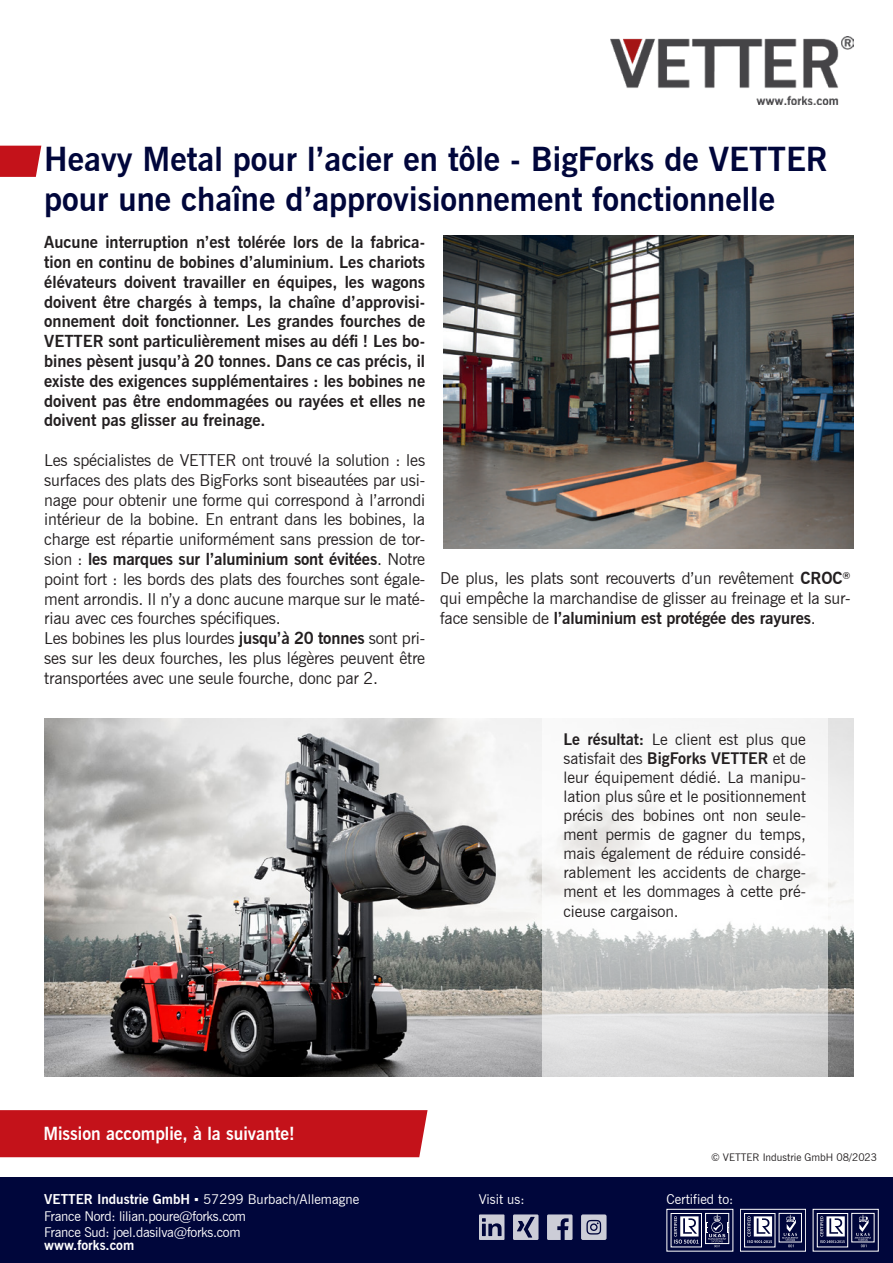
<style>
.page{position:relative;width:893px;height:1263px;background:#fff}
.page>*{position:absolute;margin:0;border:0;box-sizing:border-box;transform-origin:0 0}
.Einf__Abs{font:700 33px "News Gothic BT";color:#00063b}
.Fließtext{font:700 18px "News Gothic BT";color:#fff}
.t1{font:16.5px/19.8px "News Gothic BT";letter-spacing:-.01em;color:#231f20;text-align:justify}
.t2{font:700 16.5px/19.8px "News Gothic BT";color:#231f20;text-align:justify}
.t3{font:15.9px/19px "News Gothic BT";color:#231f20;text-align:justify}
.t4{font:13.5px "News Gothic BT";letter-spacing:-.02em;color:#fff}
.t5{font:13.5px "News Gothic BT";color:#fff}
.t6{font:700 13.5px "News Gothic BT";color:#fff}
.t7{font:10.5px "News Gothic BT";color:#231f20}
.s1{font-weight:700}
.s2{font-family:"Arial"}
</style>
<div class="page">
<svg style="left:0;top:146px;width:41px;height:31px"></svg>
<img style="left:443px;top:236px;width:410px;height:312px">
<div style="left:0;top:1110px;width:428px;height:47px;background:#c4121a"></div>
<div style="left:0;top:1178px;width:893px;height:85px;background:#00063b"></div>
<svg style="left:479px;top:1214px;width:25px;height:26px"></svg>
<svg style="left:547px;top:1214px;width:25px;height:26px"></svg>
<svg style="left:513px;top:1214px;width:25px;height:26px"></svg>
<svg style="left:581px;top:1214px;width:26px;height:26px"></svg>
<div style="left:666px;top:1209px;width:67px;height:42px;border:1px solid #fff"></div>
<div style="left:671px;top:1213px;width:31px;height:34px;border:1px solid #fff"></div>
<div style="left:705px;top:1213px;width:24px;height:31px;border:1px solid #fff"></div>
<svg style="left:706px;top:1214px;width:22px;height:33px"></svg>
<svg style="left:674px;top:1216px;width:24px;height:27px"></svg>
<div style="left:813px;top:1209px;width:66px;height:42px;border:1px solid #fff"></div>
<div style="left:852px;top:1213px;width:22px;height:29px;border:1px solid #fff"></div>
<svg style="left:855px;top:1214px;width:16px;height:33px"></svg>
<div style="left:817px;top:1213px;width:31px;height:34px;border:1px solid #fff"></div>
<svg style="left:820px;top:1216px;width:25px;height:27px"></svg>
<div style="left:740px;top:1209px;width:66px;height:42px;border:1px solid #fff"></div>
<div style="left:779px;top:1213px;width:23px;height:29px;border:1px solid #fff"></div>
<svg style="left:782px;top:1214px;width:16px;height:33px"></svg>
<div style="left:744px;top:1213px;width:31px;height:34px;border:1px solid #fff"></div>
<svg style="left:747px;top:1216px;width:25px;height:27px"></svg>
<img style="left:44px;top:719px;width:809px;height:358px">
<svg style="left:543px;top:718px;width:285px;height:359px;fill:#f6f6f5"></svg>
<img style="left:611px;top:36px;width:243px;height:68px">
<p class="Einf__Abs" style="left:44px;top:139px;width:785px">Heavy Metal pour l’acier en tôle - BigForks de VETTER</p>
<p class="Einf__Abs" style="left:44px;top:179px;width:732px">pour une chaîne d’approvisionnement fonctionnelle</p>
<p class="t2" style="left:44px;top:232px;width:382px">Aucune interruption n’est tolérée lors de la fabrica&shy;tion en continu de bobines d’aluminium. Les chariots élévateurs doivent travailler en équipes, les wagons doivent être chargés à temps, la chaîne d’approvisi&shy;onnement doit fonctionner. Les grandes fourches de VETTER sont particulièrement mises au défi ! Les bo&shy;bines pèsent jusqu’à 20 tonnes. Dans ce cas précis, il existe des exigences supplémentaires : les bobines ne doivent pas être endommagées ou rayées et elles ne doivent pas glisser au freinage.</p>
<p class="t1" style="left:44px;top:450px;width:382px">Les spécialistes de VETTER ont trouvé la solution : les surfaces des plats des BigForks sont biseautées par usi&shy;nage pour obtenir une forme qui correspond à l’arrondi intérieur de la bobine. En entrant dans les bobines, la charge est répartie uniformément sans pression de tor&shy;sion : <span class="s1">les marques sur l’aluminium sont évitées</span>. Notre point fort : les bords des plats des fourches sont égale&shy;ment arrondis. Il n’y a donc aucune marque sur le maté&shy;riau avec ces fourches spécifiques.</p>
<p class="t1" style="left:44px;top:628px;width:382px">Les bobines les plus lourdes <span class="s1">jusqu’à 20 tonnes</span> sont pri&shy;ses sur les deux fourches, les plus légères peuvent être transportées avec une seule fourche, donc par 2.</p>
<p class="t1" style="left:440px;top:568px;width:412px">De plus, les plats sont recouverts d’un revêtement <span class="s1">CROC</span><sup>® </sup>qui empêche la marchandise de glisser au freinage et la sur&shy;face sensible de <span class="s1">l’aluminium est protégée des rayures</span>.</p>
<p class="Fließtext" style="left:43px;top:1123px;width:253px">Mission accomplie, à la suivante!</p>
<p class="t5" style="left:44px;top:1191px;width:316px"><span class="s1">VETTER Industrie GmbH</span> <span class="s2">▪</span> 57299 Burbach/Allemagne</p>
<p class="t4" style="left:44px;top:1207px;width:203px">France Nord: lilian.poure@forks.com</p>
<p class="t4" style="left:44px;top:1224px;width:198px">France Sud: joel.dasilva@forks.com</p>
<p class="t6" style="left:44px;top:1237px;width:92px">www.forks.com</p>
<p class="t3" style="left:563px;top:729px;width:244px"><span class="s1">Le résultat:</span> Le client est plus que satisfait des <span class="s1">BigForks VETTER</span> et de leur équipement dédié. La manipu&shy;lation plus sûre et le positionnement précis des bobines ont non seule&shy;ment permis de gagner du temps, mais également de réduire considé&shy;rablement les accidents de charge&shy;ment et les dommages à cette pré&shy;cieuse cargaison.</p>
<p class="t7" style="left:711px;top:1150px;width:168px">© VETTER Industrie GmbH 08/2023</p>
<p class="t4" style="left:479px;top:1191px;width:47px">Visit us:</p>
<p class="t5" style="left:666px;top:1191px;width:68px">Certified to:</p>
</div>
